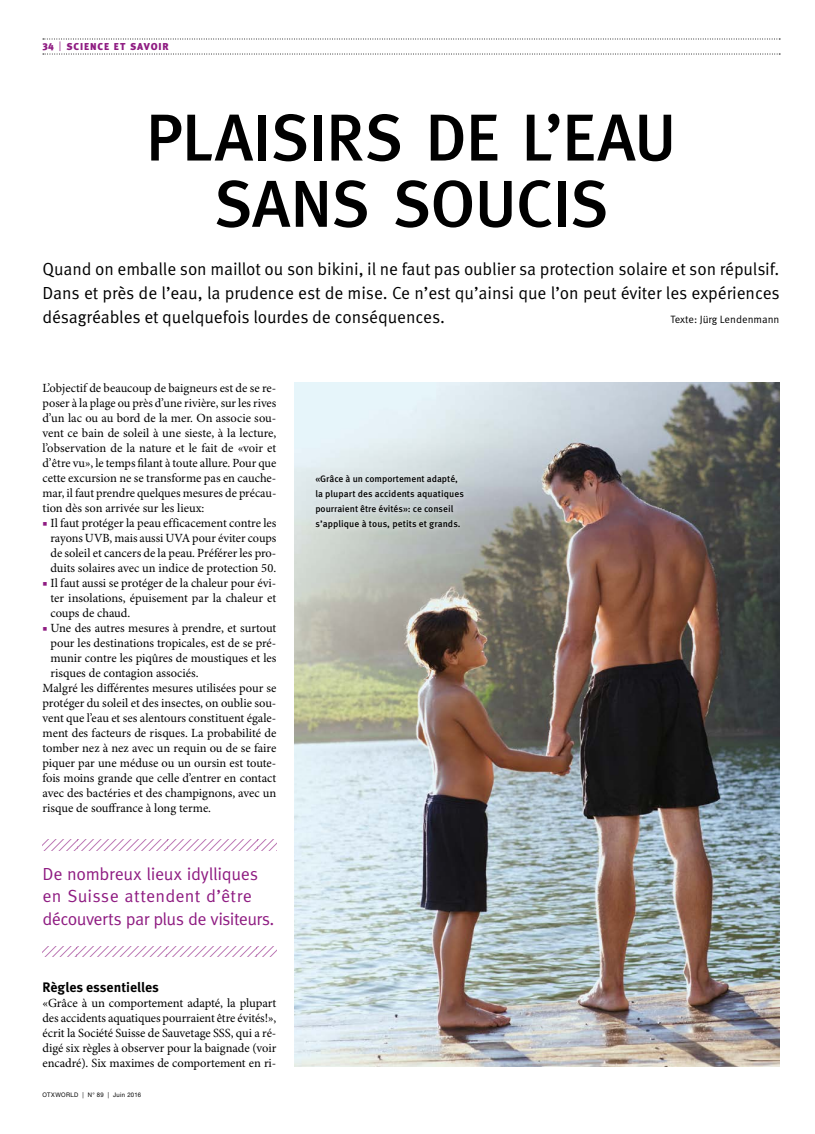
<style>
.page{position:relative;width:815px;height:1134px;background:#fff}
.page>*{position:absolute;margin:0;border:0;box-sizing:border-box;transform-origin:0 0}
.t1{font:500 66.25px/66.2px "Meta OT";letter-spacing:-.02em;color:#000;text-align:center}
.t2{font:17.5px/23.8px "Meta OT Norm";letter-spacing:-.005em;color:#000;text-align:justify}
.t3{font:17.5px/22.5px "Meta OT Norm";letter-spacing:-.02em;color:#8f1c82}
.t4{font:700 13.75px "Meta OT";color:#000}
.t5{font:12.5px/15px "Minion Pro";color:#000;text-align:justify}
.t6{font:10.62px "Meta OT Norm";color:#000}
.t7{font:900 10px "Meta OT";letter-spacing:.085em;color:#8f1c82}
.t8{font:500 9.38px/15px "Meta OT";color:#000}
.t9{font:6.25px "Helvetica Neue LT Pro";letter-spacing:.06em;color:#000;scale:.95 1}
.s1{font-family:"Meta OT Norm";font-weight:400}
.s2{font-weight:500;color:#8f1c82}
</style>
<div class="page">
<svg style="left:69px;top:54px;width:711px;height:1px"></svg>
<svg style="left:69px;top:39px;width:711px;height:1px"></svg>
<img style="left:294px;top:383px;width:486px;height:684px">
<div style="left:310px;top:468px;width:159px;height:66px;background:#fff;opacity:.75"></div>
<svg style="left:43px;top:839px;width:233px;height:11px"></svg>
<svg style="left:43px;top:946px;width:233px;height:11px"></svg>
<p class="t7" style="left:43px;top:41px;width:128px">34 <span class="s1">|</span> SCIENCE ET SAVOIR</p>
<h1 class="t1" style="left:146px;top:107px;width:532px">PLAISIRS DE L’EAU<br>SANS SOUCIS</h1>
<p class="t2" style="left:43px;top:258px;width:739px">Quand on emballe son maillot ou son bikini, il ne faut pas oublier sa protection solaire et son répulsif.<br>Dans et près de l’eau, la prudence est de mise. Ce n’est qu’ainsi que l’on peut éviter les expériences désagréables et quelquefois lourdes de conséquences.</p>
<p class="t6" style="left:670px;top:313px;width:111px">Texte: Jürg Lendenmann</p>
<p class="t5" style="left:43px;top:381px;width:235px">L’objectif de beaucoup de baigneurs est de se re&shy;poser à la plage ou près d’une rivière, sur les rives d’un lac ou au bord de la mer. On associe sou&shy;vent ce bain de soleil à une sieste, à la lecture, l’observation de la nature et le fait de «voir et d’être vu», le temps filant à toute allure. Pour que cette excursion ne se transforme pas en cauche&shy;mar, il faut prendre quelques mesures de précau&shy;tion dès son arrivée sur les lieux:</p>
<p class="t5" style="left:50px;top:516px;width:227px;text-indent:-8px"><span class="s2">■</span> Il faut protéger la peau efficacement contre les rayons UVB, mais aussi UVA pour éviter coups de soleil et cancers de la peau. Préférer les pro&shy;duits solaires avec un indice de protection 50.</p>
<p class="t5" style="left:50px;top:576px;width:227px;text-indent:-8px"><span class="s2">■</span> Il faut aussi se protéger de la chaleur pour évi&shy;ter insolations, épuisement par la chaleur et coups de chaud.</p>
<p class="t5" style="left:43px;top:621px;width:235px"><span class="s2">■</span> Une des autres mesures à prendre, et surtout</p>
<p class="t5" style="left:50px;top:636px;width:227px">pour les destinations tropicales, est de se pré-</p>
<p class="t5" style="left:50px;top:651px;width:227px">munir contre les piqûres de moustiques et les</p>
<p class="t5" style="left:50px;top:666px;width:150px">risques de contagion associés.</p>
<p class="t5" style="left:43px;top:681px;width:235px">Malgré les différentes mesures utilisées pour se</p>
<p class="t5" style="left:43px;top:696px;width:235px">protéger du soleil et des insectes, on oublie sou-</p>
<p class="t5" style="left:43px;top:711px;width:235px">vent que l’eau et ses alentours constituent égale-</p>
<p class="t5" style="left:43px;top:726px;width:235px">ment des facteurs de risques. La probabilité de</p>
<p class="t5" style="left:43px;top:741px;width:235px">tomber nez à nez avec un requin ou de se faire</p>
<p class="t5" style="left:43px;top:756px;width:235px">piquer par une méduse ou un oursin est toute-</p>
<p class="t5" style="left:43px;top:771px;width:235px">fois moins grande que celle d’entrer en contact</p>
<p class="t5" style="left:43px;top:786px;width:235px">avec des bactéries et des champignons, avec un</p>
<p class="t5" style="left:43px;top:801px;width:170px">risque de souffrance à long terme.</p>
<h2 class="t3" style="left:43px;top:863px;width:233px">De nombreux lieux idylliques en Suisse attendent d’être découverts par plus de visiteurs.</h2>
<p class="t4" style="left:43px;top:979px;width:118px">Règles essentielles</p>
<p class="t5" style="left:43px;top:996px;width:235px">«Grâce à un comportement adapté, la plupart des accidents aquatiques pourraient être évités!», écrit la Société Suisse de Sauvetage SSS, qui a ré&shy;digé six règles à observer pour la baignade (voir encadré). Six maximes de comportement en ri-</p>
<p class="t9" style="left:43px;top:1091px;width:105px">OTXWORLD | N° 89 | Juin 2016</p>
<p class="t8" style="left:315px;top:471px;width:150px">«Grâce à un comportement adapté, la plupart des accidents aquatiques pourraient être évités»: ce conseil s’applique à tous, petits et grands.</p>
</div>
